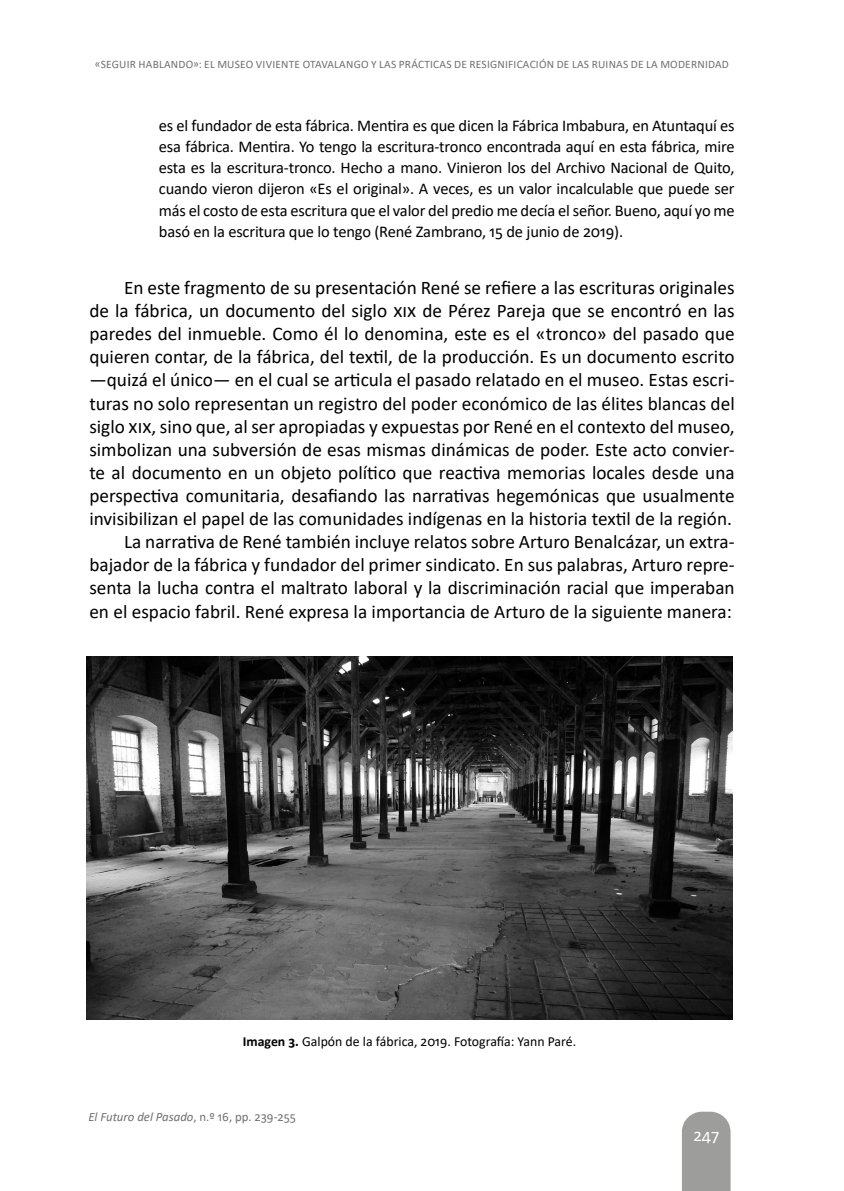
<style>
.page{position:relative;width:844px;height:1191px;background:#fff}
.page>*{position:absolute;margin:0;border:0;box-sizing:border-box;transform-origin:0 0}
.t1{font:19.25px/23.1px "Calibri";color:#000;text-align:right}
.t2{font:17.5px "Calibri";color:#fff}
.t3{font:16.45px/21px "Calibri";letter-spacing:-.01em;color:#000;text-align:justify}
.t4{font:13.83px "Calibri";color:#000}
.t5{font:italic 12.78px "Calibri";color:#707070}
.t6{font:11.38px "Calibri";letter-spacing:.02em;color:#707070}
.s1{font-weight:700}
.s2{font-style:normal}
</style>
<div class="page">
<svg style="left:682px;top:1111px;width:49px;height:80px;background:#a3a3a2"></svg>
<img style="left:87px;top:657px;width:645px;height:362px">
<p class="t6" style="left:95px;top:56px;width:635px">«SEGUIR HABLANDO»: EL MUSEO VIVIENTE OTAVALANGO Y LAS PRÁCTICAS DE RESIGNIFICACIÓN DE LAS RUINAS DE LA MODERNIDAD</p>
<p class="t3" style="left:159px;top:115px;width:577px">es el fundador de esta fábrica. Mentira es que dicen la Fábrica Imbabura, en Atuntaquí es esa fábrica. Mentira. Yo tengo la escritura-tronco encontrada aquí en esta fábrica, mire esta es la escritura-tronco. Hecho a mano. Vinieron los del Archivo Nacional de Quito, cuando vieron dijeron «Es el original». A veces, es un valor incalculable que puede ser más el costo de esta escritura que el valor del predio me decía el señor. Bueno, aquí yo me basó en la escritura que lo tengo (René Zambrano, 15 de junio de 2019).</p>
<p class="t1" style="left:89px;top:276px;width:646px">En este fragmento de su presentación René se refiere a las escrituras originales<br>de la fábrica, un documento del siglo xix de Pérez Pareja que se encontró en las paredes del inmueble. Como él lo denomina, este es el «tronco» del pasado que quieren contar, de la fábrica, del textil, de la producción. Es un documento escrito —quizá el único— en el cual se articula el pasado relatado en el museo. Estas escri&shy;turas no solo representan un registro del poder económico de las élites blancas del siglo xix, sino que, al ser apropiadas y expuestas por René en el contexto del museo, simbolizan una subversión de esas mismas dinámicas de poder. Este acto convier&shy;te al documento en un objeto político que reactiva memorias locales desde una perspectiva comunitaria, desafiando las narrativas hegemónicas que usualmente invisibilizan el papel de las comunidades indígenas en la historia textil de la región.<br>La narrativa de René también incluye relatos sobre Arturo Benalcázar, un extra&shy;bajador de la fábrica y fundador del primer sindicato. En sus palabras, Arturo repre&shy;senta la lucha contra el maltrato laboral y la discriminación racial que imperaban en el espacio fabril. René expresa la importancia de Arturo de la siguiente manera:</p>
<p class="t4" style="left:243px;top:1032px;width:335px"><span class="s1">Imagen 3.</span> Galpón de la fábrica, 2019. Fotografía: Yann Paré.</p>
<p class="t5" style="left:88px;top:1107px;width:209px">El Futuro del Pasado<span class="s2">, n.º 16, pp. 239-255</span></p>
<p class="t2" style="left:693px;top:1123px;width:27px">247</p>
</div>
